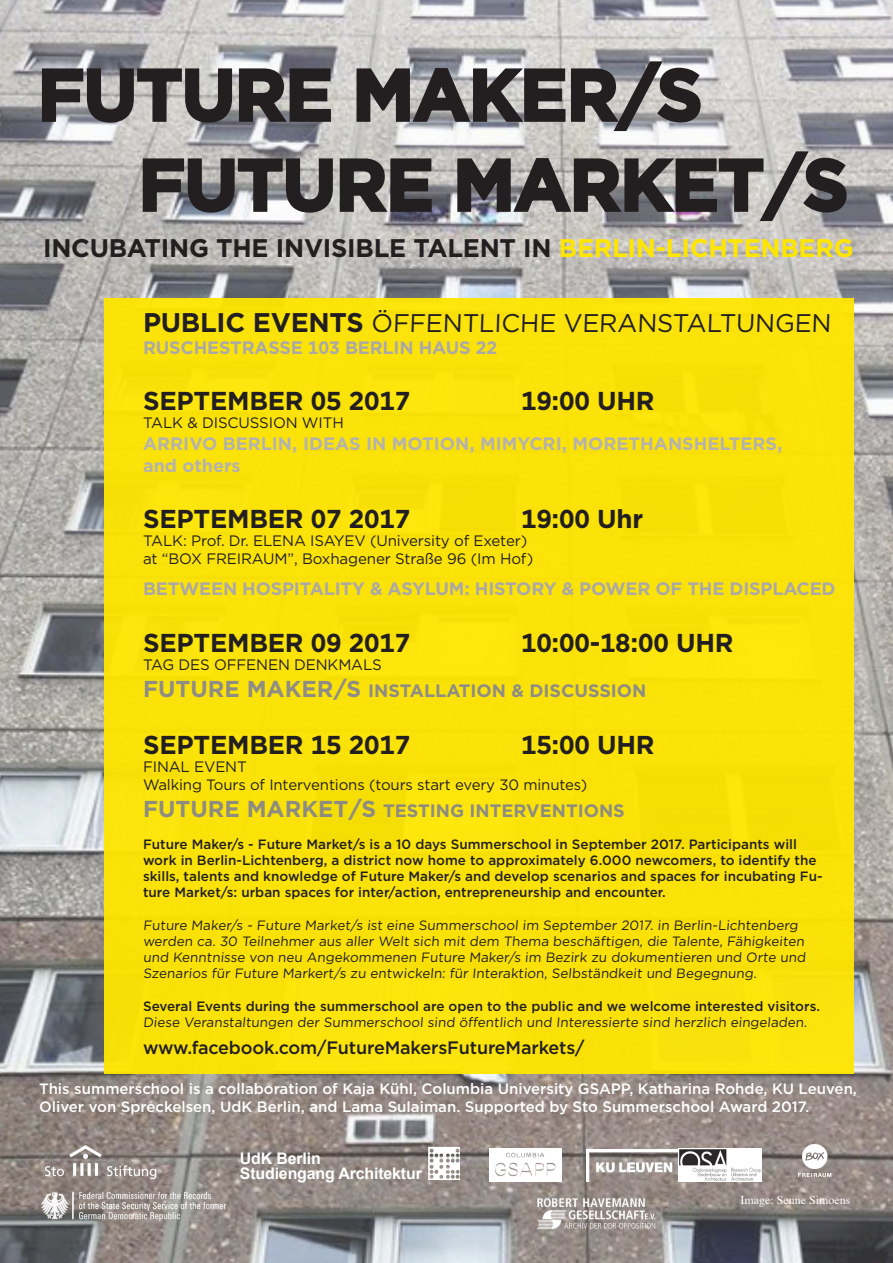
<style>
.page{position:relative;width:893px;height:1263px;background:#fff}
.page>*{position:absolute;margin:0;border:0;box-sizing:border-box;transform-origin:0 0}
.t1{font:700 72px/90px "Gotham C1 Head";letter-spacing:-.02em;color:#231f20}
.t2{font:700 25.95px "Gotham C1 Head";letter-spacing:-.01em;color:#231f20}
.t3{font:700 25.5px "Gotham C1 Head";letter-spacing:-.01em;color:#231f20}
.t4{font:25.5px "Gotham";color:#231f20}
.t5{font:700 18px "Gotham C1 Head";letter-spacing:-.01em;color:#aca8a5}
.t6{font:700 18px/21.6px "Gotham C1 Head";color:#b5b2ad}
.t7{font:500 18px "Gotham";letter-spacing:-.01em;color:#231f20}
.t8{font:700 18px "Gotham C1 Head";color:#8f8c85}
.t9{font:700 18px "Gotham C1 Head";color:#8e8c80}
.t10{font:700 15.9px/15.1px "Arial";letter-spacing:-.01em;color:#fff}
.t11{font:15.15px/18.1px "Gotham";letter-spacing:-.01em;color:#231f20}
.t12{font:500 15px/18px "Gotham";color:#fff}
.t13{font:15px "Gotham";letter-spacing:-.01em;color:#231f20}
.t14{font:13.5px/16.2px "Gotham";color:#231f20}
.t15{font:500 13.5px/16.2px "Gotham";color:#231f20}
.t16{font:12px "Times";color:#fff}
.s1{color:#ffe601}
.s2{font-family:"Gotham C1 Head";font-weight:700;font-size:27px}
.s3{font-size:22.95px}
.s4{font-weight:500}
</style>
<div class="page">
<img style="left:0;top:0;width:893px;height:1263px">
<img style="left:426px;top:1146px;width:33px;height:33px">
<img style="left:46px;top:1146px;width:113px;height:32px">
<img style="left:586px;top:1149px;width:176px;height:33px">
<img style="left:490px;top:1149px;width:71px;height:32px">
<img style="left:41px;top:1188px;width:185px;height:34px">
<img style="left:790px;top:1137px;width:48px;height:48px">
<img style="left:536px;top:1195px;width:120px;height:36px">
<div style="left:104px;top:298px;width:750px;height:776px;background:#fae309"></div>
<svg style="left:40px;top:67px;width:292px;height:57px;background:#929090"></svg>
<svg style="left:355px;top:59px;width:347px;height:74px;background:#a2a1a1"></svg>
<svg style="left:141px;top:157px;width:292px;height:57px;background:#8f8d8e"></svg>
<svg style="left:456px;top:149px;width:392px;height:74px;background:#999697"></svg>
<p class="t1" style="left:138px;top:49px;width:712px;text-indent:-101px">FUTURE MAKER/S<br>FUTURE MARKET/S</p>
<p class="t3" style="left:43px;top:231px;width:812px">INCUBATING THE INVISIBLE TALENT IN <span class="s1">BERLIN-LICHTENBERG</span></p>
<p class="t4" style="left:143px;top:307px;width:691px"><span class="s2">PUBLIC EVENTS</span> ÖFFENTLICHE VERANSTALTUNGEN</p>
<p class="t5" style="left:143px;top:336px;width:356px">RUSCHESTRASSE 103 BERLIN HAUS 22</p>
<p class="t2" style="left:143px;top:384px;width:269px">SEPTEMBER 05 2017</p>
<p class="t2" style="left:521px;top:384px;width:135px">19:00 UHR</p>
<p class="t11" style="left:143px;top:414px;width:202px">TALK &amp; DISCUSSION WITH</p>
<p class="t6" style="left:143px;top:433px;width:641px">ARRIVO BERLIN, IDEAS IN MOTION, MIMYCRI, MORETHANSHELTERS, and others</p>
<p class="t2" style="left:143px;top:501px;width:269px">SEPTEMBER 07 2017</p>
<p class="t2" style="left:521px;top:501px;width:124px">19:00 Uhr</p>
<p class="t11" style="left:143px;top:531px;width:392px">TALK: Prof. Dr. ELENA ISAYEV (University of Exeter) at “BOX FREIRAUM”, Boxhagener Straße 96 (Im Hof)</p>
<p class="t5" style="left:143px;top:577px;width:694px">BETWEEN HOSPITALITY &amp; ASYLUM: HISTORY &amp; POWER OF THE DISPLACED</p>
<p class="t2" style="left:143px;top:625px;width:269px">SEPTEMBER 09 2017</p>
<p class="t2" style="left:521px;top:625px;width:214px">10:00-18:00 UHR</p>
<p class="t11" style="left:143px;top:655px;width:240px">TAG DES OFFENEN DENKMALS</p>
<p class="t8" style="left:143px;top:679px;width:505px"><span class="s3">FUTURE MAKER/S</span> INSTALLATION &amp; DISCUSSION</p>
<p class="t2" style="left:143px;top:727px;width:269px">SEPTEMBER 15 2017</p>
<p class="t2" style="left:521px;top:727px;width:135px">15:00 UHR</p>
<p class="t11" style="left:143px;top:757px;width:105px">FINAL EVENT</p>
<p class="t13" style="left:143px;top:775px;width:446px">Walking Tours of Interventions (tours start every 30 minutes)</p>
<p class="t9" style="left:143px;top:799px;width:483px"><span class="s3">FUTURE MARKET/S</span> TESTING INTERVENTIONS</p>
<p class="t15" style="left:143px;top:835px;width:681px">Future Maker/s - Future Market/s is a 10 days Summerschool in September 2017. Participants will work in Berlin-Lichtenberg, a district now home to approximately 6.000 newcomers, to identify the skills, talents and knowledge of Future Maker/s and develop scenarios and spaces for incubating Fu&shy;ture Market/s: urban spaces for inter/action, entrepreneurship and encounter.</p>
<p class="t14" style="left:143px;top:916px;width:666px">Future Maker/s - Future Market/s ist eine Summerschool im September 2017. in Berlin-Lichtenberg werden ca. 30 Teilnehmer aus aller Welt sich mit dem Thema beschäftigen, die Talente, Fähigkeiten und Kenntnisse von neu Angekommenen Future Maker/s im Bezirk zu dokumentieren und Orte und Szenarios für Future Markert/s zu entwickeln: für Interaktion, Selbständkeit und Begegnung.</p>
<p class="t14" style="left:143px;top:997px;width:679px"><span class="s4">Several Events during the summerschool are open to the public and we welcome interested visitors.<br></span>Diese Veranstaltungen der Summerschool sind öffentlich und Interessierte sind herzlich eingeladen.</p>
<p class="t7" style="left:143px;top:1035px;width:443px">www.facebook.com/FutureMakersFutureMarkets/</p>
<p class="t12" style="left:39px;top:1080px;width:819px">This summerschool is a collaboration of Kaja Kühl, Columbia University GSAPP, Katharina Rohde, KU Leuven,<br>Oliver von Spreckelsen, UdK Berlin, and Lama Sulaiman. Supported by Sto Summerschool Award 2017.</p>
<p class="t10" style="left:240px;top:1151px;width:184px">UdK Berlin<br>Studiengang Architektur</p>
<p class="t16" style="left:740px;top:1189px;width:111px">Image: Senne Simoens</p>
</div>
